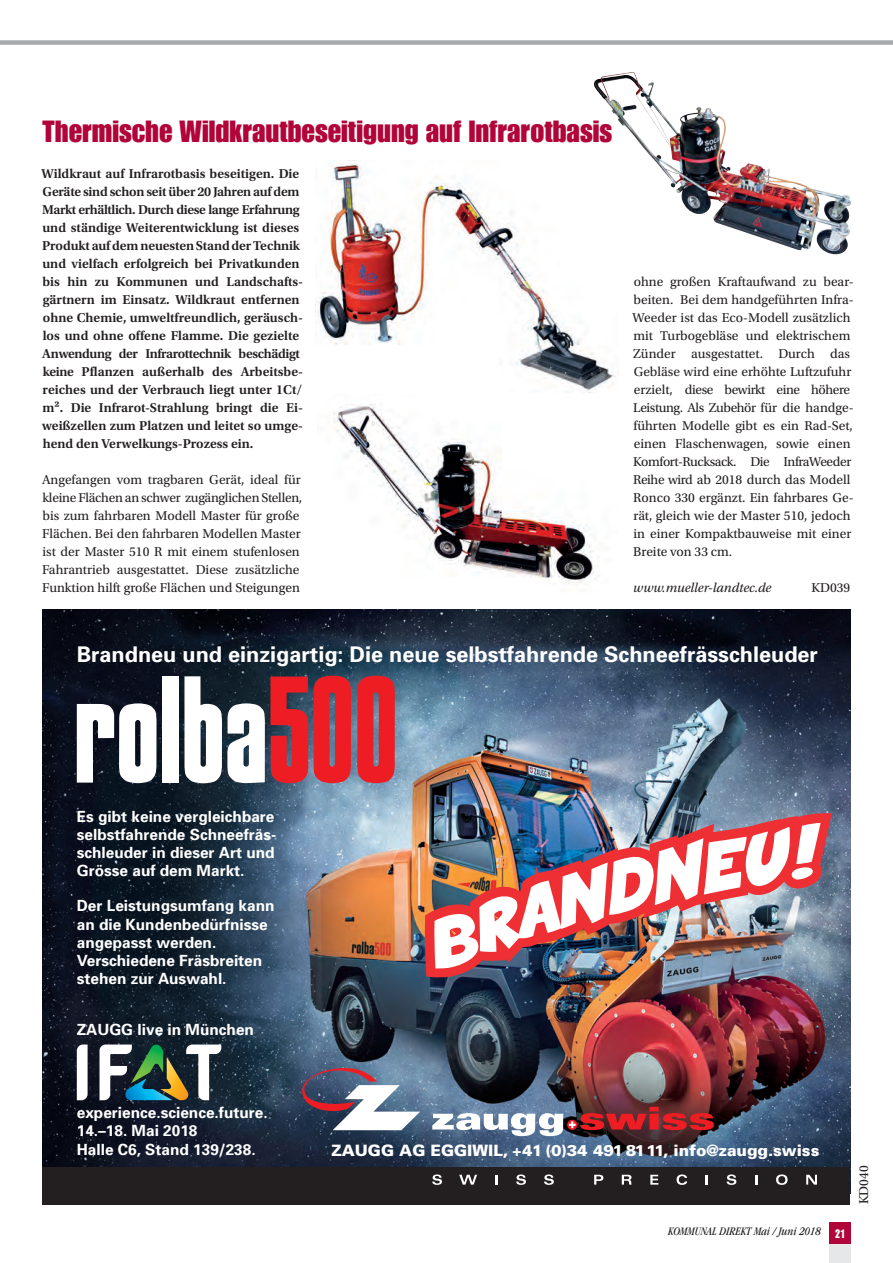
<style>
.page{position:relative;width:893px;height:1263px;background:#fff}
.page>*{position:absolute;margin:0;border:0;box-sizing:border-box;transform-origin:0 0}
.t1{font:30px "Impact URW";color:#b10439}
.t2{font:700 21.6px "Univers";color:#fff}
.t3{font:900 15.75px "Univers";color:#fff}
.t4{font:700 15.45px/18.1px "Univers";color:#fff}
.t5{font:13.5px/18px "Utopia Std";color:#231f20}
.t6{font:600 13.5px/18px "Utopia Std";color:#231f20}
.t7{font:italic 13.5px "Utopia Std";color:#231f20}
.t8{font:italic condensed 12px "Garamond";color:#231f20}
.s1{font-family:"Impact URW";font-style:normal;font-stretch:normal;color:#fff}
</style>
<div class="page">
<div style="left:0;top:40px;width:893px;height:5px;background:#a8a9ad"></div>
<div style="left:829px;top:1222px;width:21px;height:22px;background:#b10439"></div>
<div style="left:829px;top:1244px;width:21px;height:19px;background:#e6e7e9"></div>
<img style="left:333px;top:404px;width:266px;height:180px">
<img style="left:315px;top:163px;width:304px;height:229px">
<img style="left:594px;top:72px;width:257px;height:184px">
<img style="left:43px;top:609px;width:807px;height:558px">
<svg style="left:77px;top:703px;width:80px;height:80px"></svg>
<svg style="left:357px;top:676px;width:38px;height:107px;background:#d82d36"></svg>
<div style="left:162px;top:676px;width:16px;height:107px;background:#fff"></div>
<svg style="left:184px;top:676px;width:167px;height:107px"></svg>
<svg style="left:302px;top:1068px;width:118px;height:62px"></svg>
<img style="left:416px;top:609px;width:426px;height:380px">
<div style="left:43px;top:1167px;width:807px;height:37px;background:#231f20"></div>
<svg style="left:432px;top:1174px;width:10px;height:11px"></svg>
<svg style="left:459px;top:1175px;width:18px;height:9px"></svg>
<svg style="left:495px;top:1175px;width:3px;height:9px"></svg>
<svg style="left:516px;top:1174px;width:10px;height:11px"></svg>
<svg style="left:544px;top:1174px;width:10px;height:11px"></svg>
<svg style="left:594px;top:1175px;width:9px;height:9px"></svg>
<svg style="left:622px;top:1175px;width:10px;height:9px"></svg>
<svg style="left:650px;top:1175px;width:8px;height:9px"></svg>
<svg style="left:676px;top:1174px;width:11px;height:11px"></svg>
<svg style="left:706px;top:1175px;width:2px;height:9px"></svg>
<svg style="left:727px;top:1174px;width:9px;height:11px"></svg>
<svg style="left:755px;top:1175px;width:2px;height:9px"></svg>
<svg style="left:776px;top:1174px;width:12px;height:11px"></svg>
<svg style="left:806px;top:1175px;width:11px;height:9px"></svg>
<svg style="left:567px;top:1120px;width:10px;height:10px"></svg>
<svg style="left:432px;top:1113px;width:131px;height:23px"></svg>
<svg style="left:569px;top:1107px;width:145px;height:23px;background:#9b272b"></svg>
<svg style="left:77px;top:1044px;width:11px;height:56px"></svg>
<svg style="left:100px;top:1044px;width:121px;height:56px"></svg>
<p class="t1" style="left:43px;top:114px;width:571px">Thermische Wildkrautbeseitigung auf Infrarotbasis</p>
<p class="t6" style="left:42px;top:165px;width:263px">Wildkraut auf Infrarotbasis beseitigen. Die Geräte sind schon seit über 20 Jahren auf dem Markt erhältlich. Durch diese lange Erfahrung und ständige Weiterentwicklung ist dieses Produkt auf dem neuesten Stand der Technik und vielfach erfolgreich bei Privatkunden bis hin zu Kommunen und Landschafts&shy;gärtnern im Einsatz. Wildkraut entfernen ohne Chemie, umweltfreundlich, geräusch&shy;los und ohne offene Flamme. Die gezielte Anwendung der Infrarottechnik beschädigt keine Pflanzen außerhalb des Arbeitsbe&shy;reiches und der Verbrauch liegt unter 1Ct/ m². Die Infrarot-Strahlung bringt die Ei&shy;weißzellen zum Platzen und leitet so umge&shy;hend den Verwelkungs-Prozess ein.</p>
<p class="t5" style="left:42px;top:471px;width:262px">Angefangen vom tragbaren Gerät, ideal für kleine Flächen an schwer zugänglichen Stellen, bis zum fahrbaren Modell Master für große Flächen. Bei den fahrbaren Modellen Master ist der Master 510 R mit einem stufenlosen Fahrantrieb ausgestattet. Diese zusätzliche Funktion hilft große Flächen und Steigungen</p>
<p class="t5" style="left:633px;top:273px;width:223px">ohne großen Kraftaufwand zu bear&shy;beiten. Bei dem handgeführten Infra-Weeder ist das Eco-Modell zusätzlich mit Turbogebläse und elektrischem Zünder ausgestattet. Durch das Gebläse wird eine erhöhte Luftzufuhr erzielt, diese bewirkt eine höhere Leistung. Als Zubehör für die handge&shy;führten Modelle gibt es ein Rad-Set, einen Flaschenwagen, sowie einen Komfort-Rucksack. Die InfraWeeder Reihe wird ab 2018 durch das Modell Ronco 330 ergänzt. Ein fahrbares Ge&shy;rät, gleich wie der Master 510, jedoch in einer Kompaktbauweise mit einer Breite von 33 cm.</p>
<p class="t7" style="left:633px;top:580px;width:140px">www.mueller-landtec.de</p>
<p class="t5" style="left:811px;top:579px;width:40px">KD039</p>
<p class="t2" style="left:77px;top:640px;width:743px">Brandneu und einzigartig: Die neue selbstfahrende Schneefrässchleuder</p>
<p class="t4" style="left:77px;top:806px;width:201px;text-align:justify">Es gibt keine vergleichbare selbstfahrende Schneefräs&shy;schleuder in dieser Art und Grösse auf dem Markt.</p>
<p class="t4" style="left:77px;top:896px;width:199px">Der Leistungsumfang kann an die Kundenbedürfnisse angepasst werden.<br>Verschiedene Fräsbreiten stehen zur Auswahl.</p>
<p class="t4" style="left:77px;top:1019px;width:179px">ZAUGG live in München</p>
<p class="t4" style="left:77px;top:1103px;width:192px">experience.science.future.<br>14.–18. Mai 2018<br>Halle C6, Stand 139/238.</p>
<p class="t3" style="left:331px;top:1140px;width:489px">ZAUGG AG EGGIWIL, +41 (0)34 491 81 11, info@zaugg.swiss</p>
<p class="t8" style="left:668px;top:1224px;width:178px">KOMMUNAL DIREKT Mai / Juni 2018 <span class="s1">21</span></p>
<p class="t5" style="left:855px;top:1204px;width:40px;rotate:-90deg">KD040</p>
</div>
